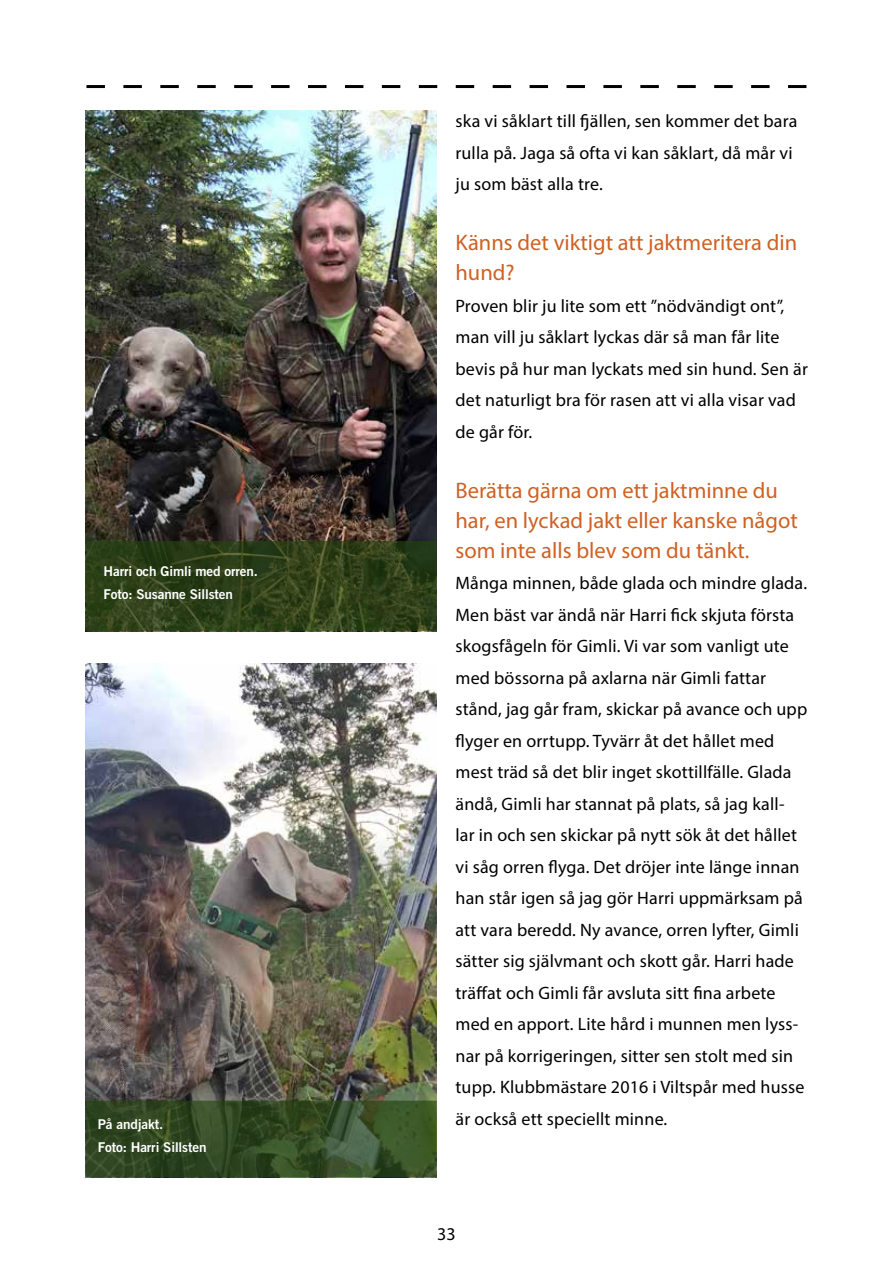
<style>
.page{position:relative;width:893px;height:1263px;background:#fff}
.page>*{position:absolute;margin:0;border:0;box-sizing:border-box;transform-origin:0 0}
.t1{font:22.5px/30px "Myriad Pro";color:#d06123}
.t2{font:18px/31.5px "Myriad Pro";letter-spacing:.01em;color:#000}
.t3{font:13.5px/22.5px "Trade Gothic Bold Two";letter-spacing:-.01em;color:#fff}
</style>
<div class="page">
<svg style="left:86px;top:85px;width:720px;height:3px"></svg>
<img style="left:85px;top:111px;width:351px;height:520px">
<img style="left:86px;top:663px;width:351px;height:515px">
<svg style="left:86px;top:541px;width:351px;height:90px;background:#2f4019"></svg>
<svg style="left:86px;top:1101px;width:351px;height:76px;background:#344c26"></svg>
<p class="t3" style="left:103px;top:560px;width:156px">Harri och Gimli med orren.<br>Foto: Susanne Sillsten</p>
<p class="t3" style="left:98px;top:1113px;width:110px">På andjakt.<br>Foto: Harri Sillsten</p>
<p class="t2" style="left:455px;top:105px;width:343px">ska vi såklart till fjällen, sen kommer det bara rulla på. Jaga så ofta vi kan såklart, då mår vi ju som bäst alla tre.</p>
<p class="t1" style="left:455px;top:227px;width:343px">Känns det viktigt att jaktmeritera din hund?</p>
<p class="t2" style="left:455px;top:289px;width:354px">Proven blir ju lite som ett ”nödvändigt ont”, man vill ju såklart lyckas där så man får lite bevis på hur man lyckats med sin hund. Sen är det naturligt bra för rasen att vi alla visar vad de går för.</p>
<p class="t1" style="left:455px;top:475px;width:344px">Berätta gärna om ett jaktminne du har, en lyckad jakt eller kanske något som inte alls blev som du tänkt.</p>
<p class="t2" style="left:455px;top:567px;width:353px">Många minnen, både glada och mindre glada.<br>Men bäst var ändå när Harri fick skjuta första skogsfågeln för Gimli. Vi var som vanligt ute med bössorna på axlarna när Gimli fattar stånd, jag går fram, skickar på avance och upp flyger en orrtupp. Tyvärr åt det hållet med mest träd så det blir inget skottillfälle. Glada ändå, Gimli har stannat på plats, så jag kal - lar in och sen skickar på nytt sök åt det hållet vi såg orren flyga. Det dröjer inte länge innan han står igen så jag gör Harri uppmärksam på att vara beredd. Ny avance, orren lyfter, Gimli sätter sig självmant och skott går. Harri hade träffat och Gimli får avsluta sitt fina arbete med en apport. Lite hård i munnen men lyss&shy;nar på korrigeringen, sitter sen stolt med sin tupp. Klubbmästare 2016 i Viltspår med husse är också ett speciellt minne.</p>
<p class="t2" style="left:437px;top:1218px;width:20px">33</p>
</div>
